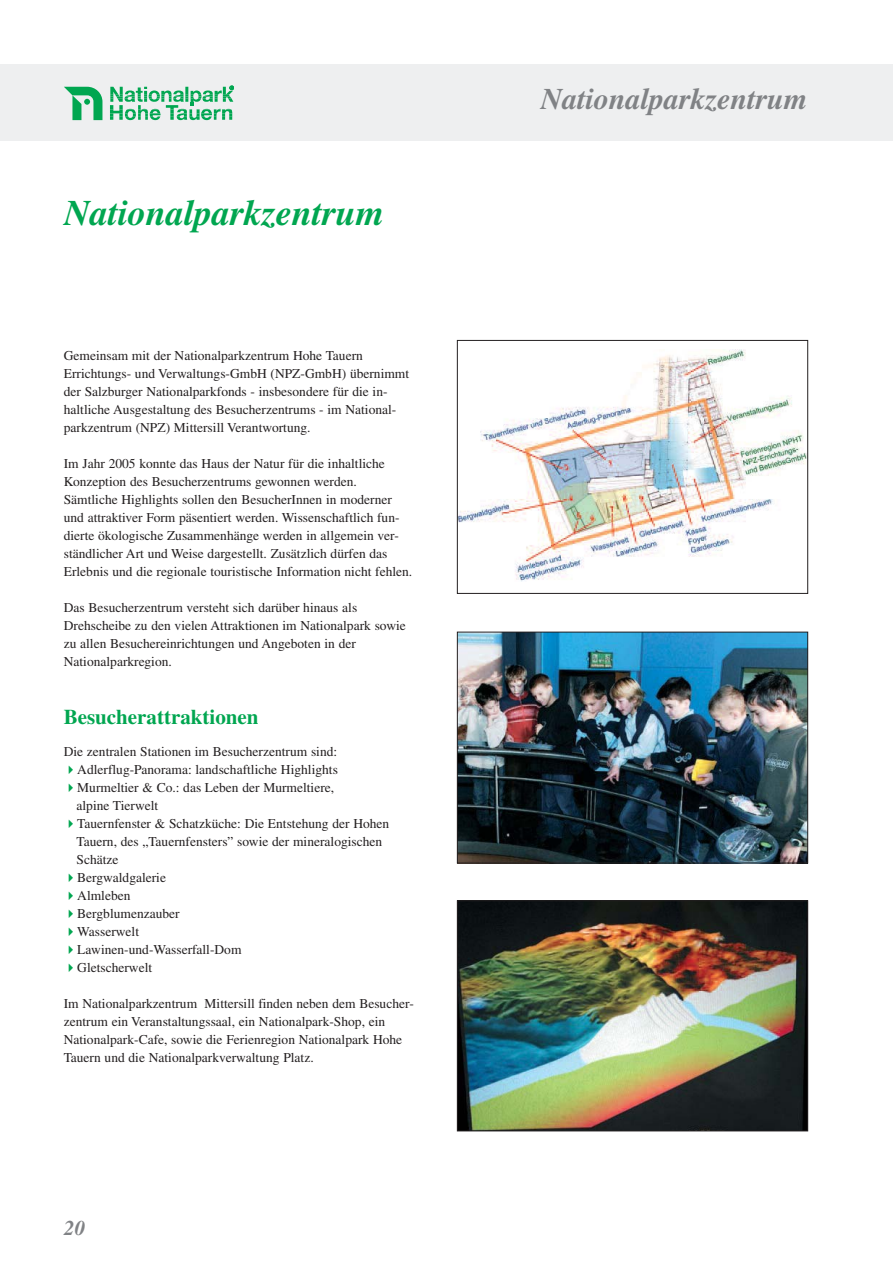
<style>
.page{position:relative;width:893px;height:1263px;background:#fff}
.page>*{position:absolute;margin:0;border:0;box-sizing:border-box;transform-origin:0 0}
.t1{font:italic 700 36px "Times";color:#00a650}
.t2{font:italic 700 30px "Times";color:#808285}
.t3{font:700 21px "Times";color:#00a650}
.t4{font:italic 700 21px "Times";color:#808285}
.t5{font:13.5px/18px "Times";color:#231f20}
</style>
<div class="page">
<div style="left:0;top:64px;width:893px;height:76px;background:#eeeff0"></div>
<svg style="left:64px;top:87px;width:38px;height:33px"></svg>
<svg style="left:110px;top:86px;width:124px;height:34px"></svg>
<img style="left:459px;top:349px;width:347px;height:233px">
<div style="left:457px;top:340px;width:351px;height:254px;border:1px solid #231f20"></div>
<img style="left:459px;top:902px;width:347px;height:227px">
<div style="left:457px;top:900px;width:351px;height:231px;border:1px solid #231f20"></div>
<img style="left:459px;top:634px;width:347px;height:227px">
<div style="left:457px;top:632px;width:351px;height:231px;border:1px solid #231f20"></div>
<h1 class="t1" style="left:64px;top:200px;width:322px">Nationalparkzentrum</h1>
<p class="t5" style="left:64px;top:348px;width:347px">Gemeinsam mit der Nationalparkzentrum Hohe Tauern Errichtungs- und Verwaltungs-GmbH (NPZ-GmbH) übernimmt der Salzburger Nationalparkfonds - insbesondere für die in - haltliche Ausgestaltung des Besucherzentrums - im National - parkzentrum (NPZ) Mittersill Verantwortung.</p>
<p class="t5" style="left:64px;top:456px;width:350px">Im Jahr 2005 konnte das Haus der Natur für die inhaltliche Konzeption des Besucherzentrums gewonnen werden.<br>Sämtliche Highlights sollen den BesucherInnen in moderner und attraktiver Form päsentiert werden. Wissenschaftlich fun&shy;dierte ökologische Zusammenhänge werden in allgemein ver&shy;ständlicher Art und Weise dargestellt. Zusätzlich dürfen das Erlebnis und die regionale touristische Information nicht fehlen.</p>
<p class="t5" style="left:64px;top:600px;width:344px">Das Besucherzentrum versteht sich darüber hinaus als Drehscheibe zu den vielen Attraktionen im Nationalpark sowie zu allen Besuchereinrichtungen und Angeboten in der Nationalparkregion.</p>
<h3 class="t3" style="left:64px;top:709px;width:196px">Besucherattraktionen</h3>
<p class="t5" style="left:77px;top:744px;width:314px;text-indent:-13px">Die zentralen Stationen im Besucherzentrum sind:<br>Adlerflug-Panorama: landschaftliche Highlights<br>Murmeltier &amp; Co.: das Leben der Murmeltiere,<br>alpine Tierwelt<br>Tauernfenster &amp; Schatzküche: Die Entstehung der Hohen<br>Tauern, des „Tauernfensters” sowie der mineralogischen<br>Schätze<br>Bergwaldgalerie<br>Almleben<br>Bergblumenzauber<br>Wasserwelt<br>Lawinen-und-Wasserfall-Dom<br>Gletscherwelt</p>
<p class="t5" style="left:64px;top:996px;width:352px">Im Nationalparkzentrum Mittersill finden neben dem Besucher - zentrum ein Veranstaltungssaal, ein Nationalpark-Shop, ein Nationalpark-Cafe, sowie die Ferienregion Nationalpark Hohe Tauern und die Nationalparkverwaltung Platz.</p>
<h3 class="t4" style="left:64px;top:1220px;width:22px">20</h3>
<h2 class="t2" style="left:541px;top:88px;width:268px">Nationalparkzentrum</h2>
</div>
